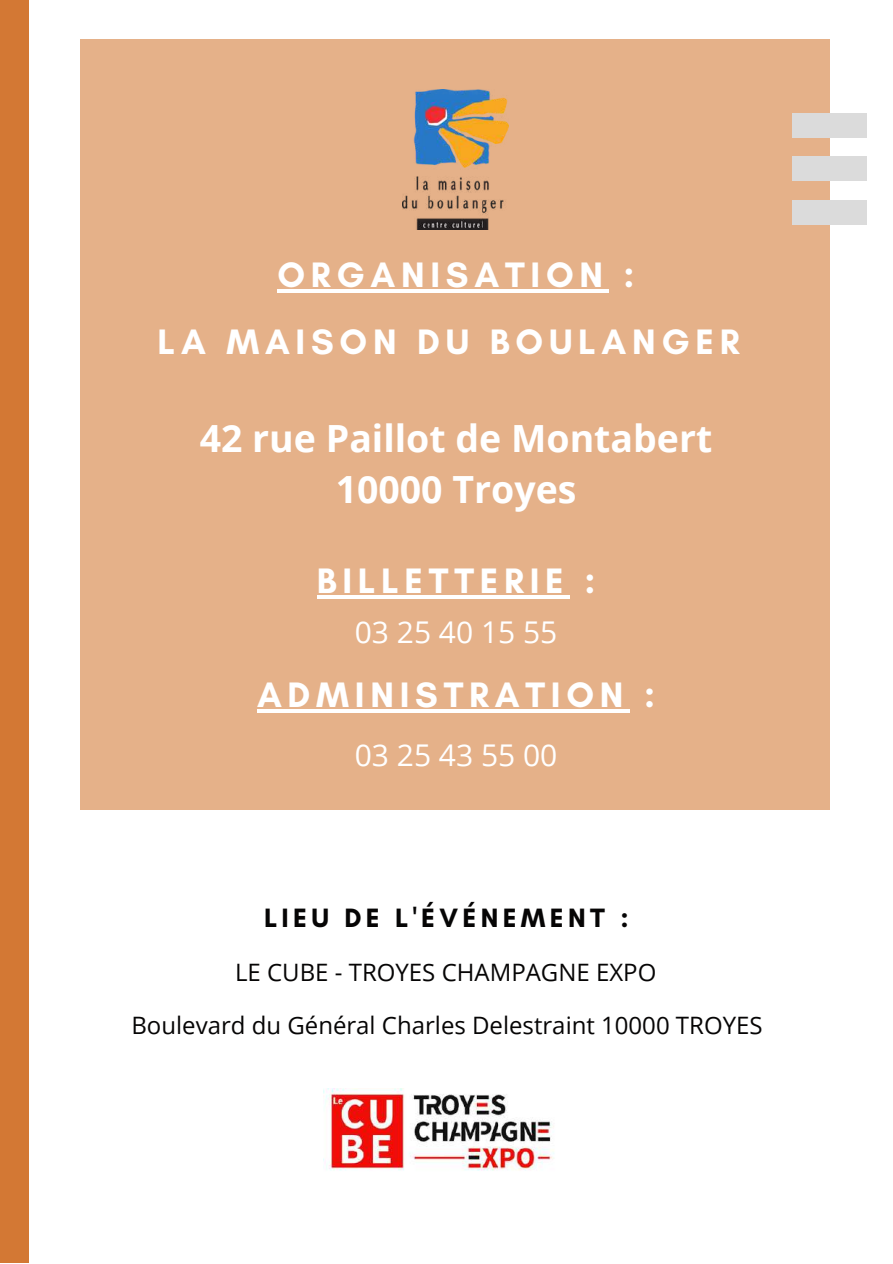
<style>
.page{position:relative;width:893px;height:1264px;background:#fff}
.page>*{position:absolute;margin:0;border:0;box-sizing:border-box;transform-origin:0 0}
.t1{font:700 37.5px/51.8px "Open Sans";color:#fff;text-align:center}
.t2{font:700 36px/67.1px "Glacial Indifference";letter-spacing:.16em;color:#fff;text-align:center}
.t3{font:30px "Open Sans";color:#fff}
.t4{font:700 27px "Glacial Indifference";letter-spacing:.16em;color:#060505}
.t5{font:24px/52.5px "Open Sans";color:#060505;text-align:center}
</style>
<div class="page">
<div style="left:0;top:0;width:29px;height:1262px;background:#d37834"></div>
<div style="left:80px;top:40px;width:749px;height:770px;background:#e5b189"></div>
<div style="left:791px;top:113px;width:75px;height:25px;background:#dbdbdb"></div>
<div style="left:791px;top:156px;width:75px;height:25px;background:#dbdbdb"></div>
<div style="left:791px;top:200px;width:75px;height:24px;background:#dbdbdb"></div>
<img style="left:403px;top:89px;width:105px;height:141px">
<img style="left:323px;top:1088px;width:231px;height:83px">
<hr style="left:277px;top:289px;width:332px;height:4px;background:#fff">
<hr style="left:317px;top:595px;width:252px;height:3px;background:#fff">
<hr style="left:257px;top:709px;width:372px;height:4px;background:#fff">
<h2 class="t2" style="left:158px;top:241px;width:583px">ORGANISATION :<br>LA MAISON DU BOULANGER</h2>
<h1 class="t1" style="left:200px;top:411px;width:514px">42 rue Paillot de Montabert<br>10000 Troyes</h1>
<h2 class="t2" style="left:317px;top:546px;width:280px">BILLETTERIE :</h2>
<p class="t3" style="left:355px;top:611px;width:204px">03 25 40 15 55</p>
<h2 class="t2" style="left:257px;top:661px;width:399px">ADMINISTRATION :</h2>
<p class="t3" style="left:355px;top:734px;width:204px">03 25 43 55 00</p>
<p class="t4" style="left:264px;top:901px;width:366px">LIEU DE L'ÉVÉNEMENT :</p>
<p class="t5" style="left:131px;top:945px;width:632px">LE CUBE - TROYES CHAMPAGNE EXPO<br>Boulevard du Général Charles Delestraint 10000 TROYES</p>
</div>
